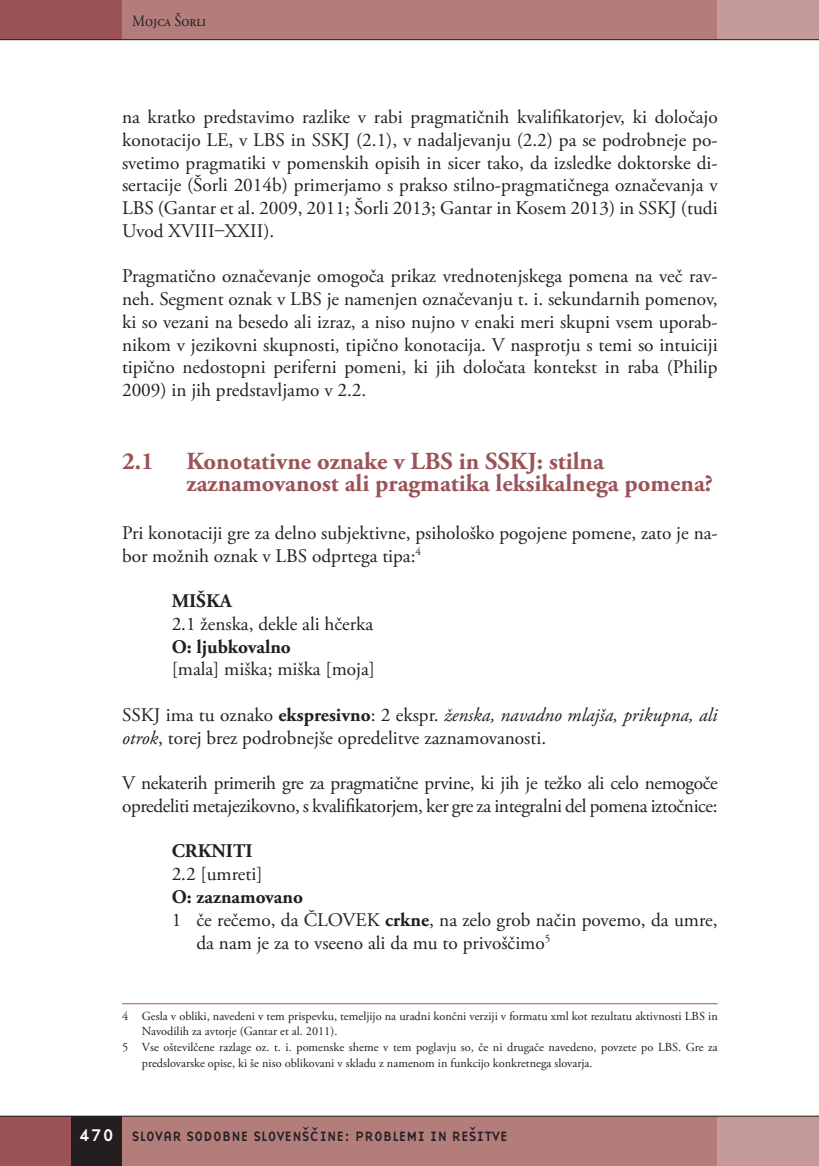
<style>
.page{position:relative;width:819px;height:1166px;background:#fff}
.page>*{position:absolute;margin:0;border:0;box-sizing:border-box;transform-origin:0 0}
.t1{font:700 24.5px/22.8px "Adobe Garamond Pro";color:#9b5358}
.t2{font:19.25px/22.8px "Adobe Garamond Pro";color:#231f20;text-align:justify}
.t3{font:19.25px/22.8px "Adobe Garamond Pro";letter-spacing:-.04em;color:#231f20}
.t4{font:700 19.25px "Adobe Garamond Pro";color:#231f20}
.t5{font:15.75px "Adobe Garamond Pro";color:#231f20;scale:.9 1}
.t6{font:14px "Base Nine";color:#231f20}
.t7{font:12.25px "Adobe Garamond Pro";letter-spacing:-.005em;color:#231f20}
.s1{font-weight:700}
.s2{font-style:italic}
.s3{font-size:17.5px;color:#fff}
</style>
<div class="page">
<div style="left:122px;top:0;width:596px;height:40px;background:#b37d7c"></div>
<div style="left:0;top:1116px;width:71px;height:50px;background:#9b5358"></div>
<div style="left:122px;top:1116px;width:620px;height:50px;background:#b37d7c"></div>
<div style="left:71px;top:1116px;width:51px;height:50px;background:#231f20"></div>
<div style="left:717px;top:1116px;width:101px;height:50px;background:#c59b99"></div>
<div style="left:717px;top:0;width:101px;height:40px;background:#c59b99"></div>
<div style="left:0;top:0;width:122px;height:40px;background:#9b5358"></div>
<hr style="left:0;top:39px;width:818px;height:1px;background:#231f20">
<hr style="left:0;top:1116px;width:818px;height:1px;background:#231f20">
<hr style="left:122px;top:1003px;width:595px;height:1px;background:#9b5358">
<p class="t5" style="left:132px;top:11px;width:84px">Mojca Šorli</p>
<p class="t2" style="left:122px;top:106px;width:597px">na kratko predstavimo razlike v rabi pragmatičnih kvalifikatorjev, ki določajo konotacijo LE, v LBS in SSKJ (2.1), v nadaljevanju (2.2) pa se podrobneje po&shy;svetimo pragmatiki v pomenskih opisih in sicer tako, da izsledke doktorske di&shy;sertacije (Šorli 2014b) primerjamo s prakso stilno-pragmatičnega označevanja v LBS (Gantar et al. 2009, 2011; Šorli 2013; Gantar in Kosem 2013) in SSKJ (tudi Uvod XVIII–XXII).</p>
<p class="t2" style="left:122px;top:266px;width:597px">Pragmatično označevanje omogoča prikaz vrednotenjskega pomena na več rav&shy;neh. Segment oznak v LBS je namenjen označevanju t. i. sekundarnih pomenov, ki so vezani na besedo ali izraz, a niso nujno v enaki meri skupni vsem uporab&shy;nikom v jezikovni skupnosti, tipično konotacija. V nasprotju s temi so intuiciji tipično nedostopni periferni pomeni, ki jih določata kontekst in raba (Philip 2009) in jih predstavljamo v 2.2.</p>
<p class="t1" style="left:122px;top:450px;width:33px">2.1</p>
<p class="t1" style="left:186px;top:450px;width:528px">Konotativne oznake v LBS in SSKJ: stilna zaznamovanost ali pragmatika leksikalnega pomena?</p>
<p class="t2" style="left:122px;top:522px;width:597px">Pri konotaciji gre za delno subjektivne, psihološko pogojene pomene, zato je na&shy;bor možnih oznak v LBS odprtega tipa:<sup>4</sup></p>
<p class="t4" style="left:172px;top:590px;width:62px">MIŠKA</p>
<p class="t2" style="left:172px;top:613px;width:203px">2.1 ženska, dekle ali hčerka</p>
<p class="t4" style="left:172px;top:635px;width:121px">O: ljubkovalno</p>
<p class="t2" style="left:172px;top:658px;width:205px">[mala] miška; miška [moja]</p>
<p class="t2" style="left:122px;top:704px;width:597px">SSKJ ima tu oznako <span class="s1">ekspresivno</span>: 2 ekspr. <span class="s2">ženska, navadno mlajša, prikupna, ali otrok</span>, torej brez podrobnejše opredelitve zaznamovanosti.</p>
<p class="t3" style="left:122px;top:772px;width:597px">V nekaterih primerih gre za pragmatične prvine, ki jih je težko ali celo nemogoče opredeliti metajezikovno, s kvalifikatorjem, ker gre za integralni del pomena iztočnice:</p>
<p class="t4" style="left:172px;top:840px;width:82px">CRKNITI</p>
<p class="t2" style="left:172px;top:863px;width:92px">2.2 [umreti]</p>
<p class="t4" style="left:172px;top:885px;width:133px">O: zaznamovano</p>
<p class="t2" style="left:172px;top:909px;width:547px">1 če rečemo, da ČLOVEK <span class="s1">crkne</span>, na zelo grob način povemo, da umre,</p>
<p class="t2" style="left:196px;top:931px;width:355px">da nam je za to vseeno ali da mu to privoščimo<sup>5</sup></p>
<p class="t7" style="left:122px;top:1008px;width:597px">4 Gesla v obliki, navedeni v tem prispevku, temeljijo na uradni končni verziji v formatu xml kot rezultatu aktivnosti LBS in</p>
<p class="t7" style="left:142px;top:1024px;width:197px">Navodilih za avtorje (Gantar et al. 2011).</p>
<p class="t7" style="left:122px;top:1040px;width:597px">5 Vse oštevilčene razlage oz. t. i. pomenske sheme v tem poglavju so, če ni drugače navedeno, povzete po LBS. Gre za</p>
<p class="t7" style="left:142px;top:1055px;width:452px">predslovarske opise, ki še niso oblikovani v skladu z namenom in funkcijo konkretnega slovarja.</p>
<p class="t6" style="left:79px;top:1126px;width:430px"><span class="s3">470</span> SLOVAR SODOBNE SLOVENŠCˇINE: PROBLEMI IN REŠITVE</p>
</div>
